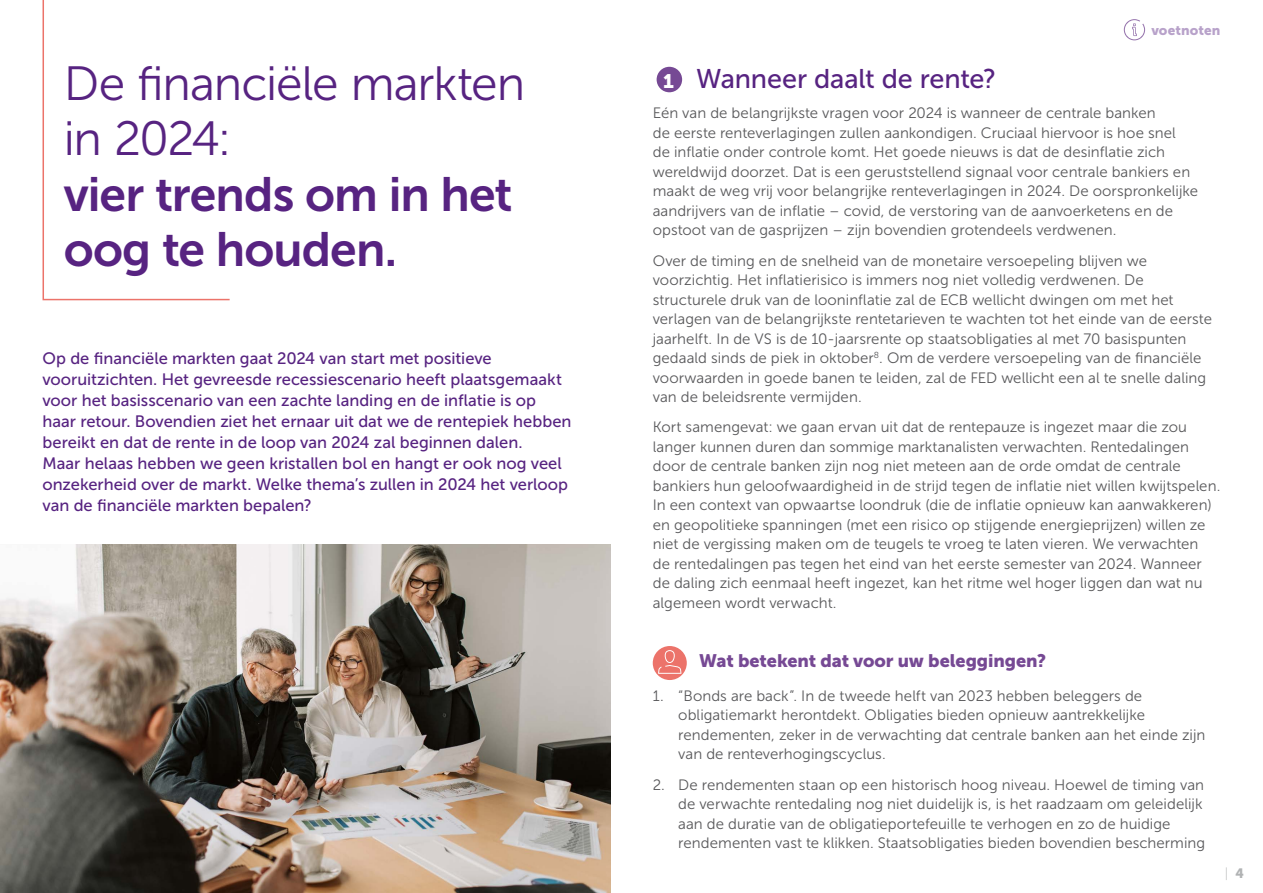
<style>
.page{position:relative;width:1263px;height:893px;background:#fff}
.page>*{position:absolute;margin:0;border:0;box-sizing:border-box;transform-origin:0 0}
.t1{font:48px/55.5px "Museo Sans 700";letter-spacing:-.02em;color:#572381}
.t2{font:48px/55.5px "Museo Sans 300";letter-spacing:-.025em;color:#572381}
.t3{font:27px "Museo Sans 500";letter-spacing:-.005em;color:#572381}
.t4{font:18px "Museo Sans 900";letter-spacing:-.005em;color:#764994}
.t5{font:16.5px/21px "Museo Sans 500";color:#572381}
.t6{font:15px/19.5px "Museo Sans 300";letter-spacing:.005em;color:#58585a}
.t7{font:13.5px "Museo Sans 900";letter-spacing:.005em;color:#b8a2ca}
.t8{font:13.5px "Museo Sans 100";color:#b1b3b4}
.s1{font-family:"Museo Sans 900";font-size:19.5px;color:#fff}
.s2{font-family:"Museo Sans 900"}
</style>
<div class="page">
<div style="left:657px;top:67px;width:25px;height:25px;background:#764994;border-radius:50%"></div>
<div style="left:653px;top:646px;width:34px;height:34px;background:#ec736a;border-radius:50%"></div>
<svg style="left:658px;top:650px;width:23px;height:24px"></svg>
<svg style="left:42px;top:0;width:188px;height:301px"></svg>
<img style="left:0;top:544px;width:610px;height:349px">
<svg style="left:1124px;top:19px;width:21px;height:21px"></svg>
<h1 class="t2" style="left:64px;top:56px;width:463px">De financiële markten in 2024:</h1>
<h1 class="t1" style="left:64px;top:166px;width:450px">vier trends om in het oog te houden.</h1>
<p class="t5" style="left:43px;top:348px;width:530px">Op de financiële markten gaat 2024 van start met positieve vooruitzichten. Het gevreesde recessiescenario heeft plaatsgemaakt voor het basisscenario van een zachte landing en de inflatie is op haar retour. Bovendien ziet het ernaar uit dat we de rentepiek hebben bereikt en dat de rente in de loop van 2024 zal beginnen dalen.<br>Maar helaas hebben we geen kristallen bol en hangt er ook nog veel onzekerheid over de markt. Welke thema’s zullen in 2024 het verloop van de financiële markten bepalen?</p>
<p class="t7" style="left:1151px;top:22px;width:70px">voetnoten</p>
<h2 class="t3" style="left:663px;top:64px;width:335px"><span class="s1">1</span> Wanneer daalt de rente?</h2>
<p class="t6" style="left:653px;top:104px;width:547px">Eén van de belangrijkste vragen voor 2024 is wanneer de centrale banken<br>de eerste renteverlagingen zullen aankondigen. Cruciaal hiervoor is hoe snel<br>de inflatie onder controle komt. Het goede nieuws is dat de desinflatie zich wereldwijd doorzet. Dat is een geruststellend signaal voor centrale bankiers en maakt de weg vrij voor belangrijke renteverlagingen in 2024. De oorspronkelijke aandrijvers van de inflatie – covid, de verstoring van de aanvoerketens en de opstoot van de gasprijzen – zijn bovendien grotendeels verdwenen.</p>
<p class="t6" style="left:653px;top:251px;width:561px">Over de timing en de snelheid van de monetaire versoepeling blijven we voorzichtig. Het inflatierisico is immers nog niet volledig verdwenen. De structurele druk van de looninflatie zal de ECB wellicht dwingen om met het verlagen van de belangrijkste rentetarieven te wachten tot het einde van de eerste jaarhelft. In de VS is de 10-jaarsrente op staatsobligaties al met 70 basispunten gedaald sinds de piek in oktober<sup>8</sup>. Om de verdere versoepeling van de financiële voorwaarden in goede banen te leiden, zal de FED wellicht een al te snelle daling van de beleidsrente vermijden.</p>
<p class="t6" style="left:653px;top:417px;width:569px">Kort samengevat: we gaan ervan uit dat de rentepauze is ingezet maar die zou langer kunnen duren dan sommige marktanalisten verwachten. Rentedalingen door de centrale banken zijn nog niet meteen aan de orde omdat de centrale bankiers hun geloofwaardigheid in de strijd tegen de inflatie niet willen kwijtspelen.<br>In een context van opwaartse loondruk (die de inflatie opnieuw kan aanwakkeren) en geopolitieke spanningen (met een risico op stijgende energieprijzen) willen ze niet de vergissing maken om de teugels te vroeg te laten vieren. We verwachten<br>de rentedalingen pas tegen het eind van het eerste semester van 2024. Wanneer de daling zich eenmaal heeft ingezet, kan het ritme wel hoger liggen dan wat nu algemeen wordt verwacht.</p>
<p class="t4" style="left:699px;top:650px;width:348px">Wat betekent dat voor uw beleggingen?</p>
<p class="t6" style="left:678px;top:686px;width:529px;text-indent:-26px">1. “Bonds are back”. In de tweede helft van 2023 hebben beleggers de obligatiemarkt herontdekt. Obligaties bieden opnieuw aantrekkelijke rendementen, zeker in de verwachting dat centrale banken aan het einde zijn van de renteverhogingscyclus.</p>
<p class="t6" style="left:678px;top:775px;width:528px;text-indent:-26px">2. De rendementen staan op een historisch hoog niveau. Hoewel de timing van de verwachte rentedaling nog niet duidelijk is, is het raadzaam om geleidelijk aan de duratie van de obligatieportefeuille te verhogen en zo de huidige rendementen vast te klikken. Staatsobligaties bieden bovendien bescherming</p>
<p class="t8" style="left:1225px;top:866px;width:21px">| <span class="s2">4</span></p>
</div>
